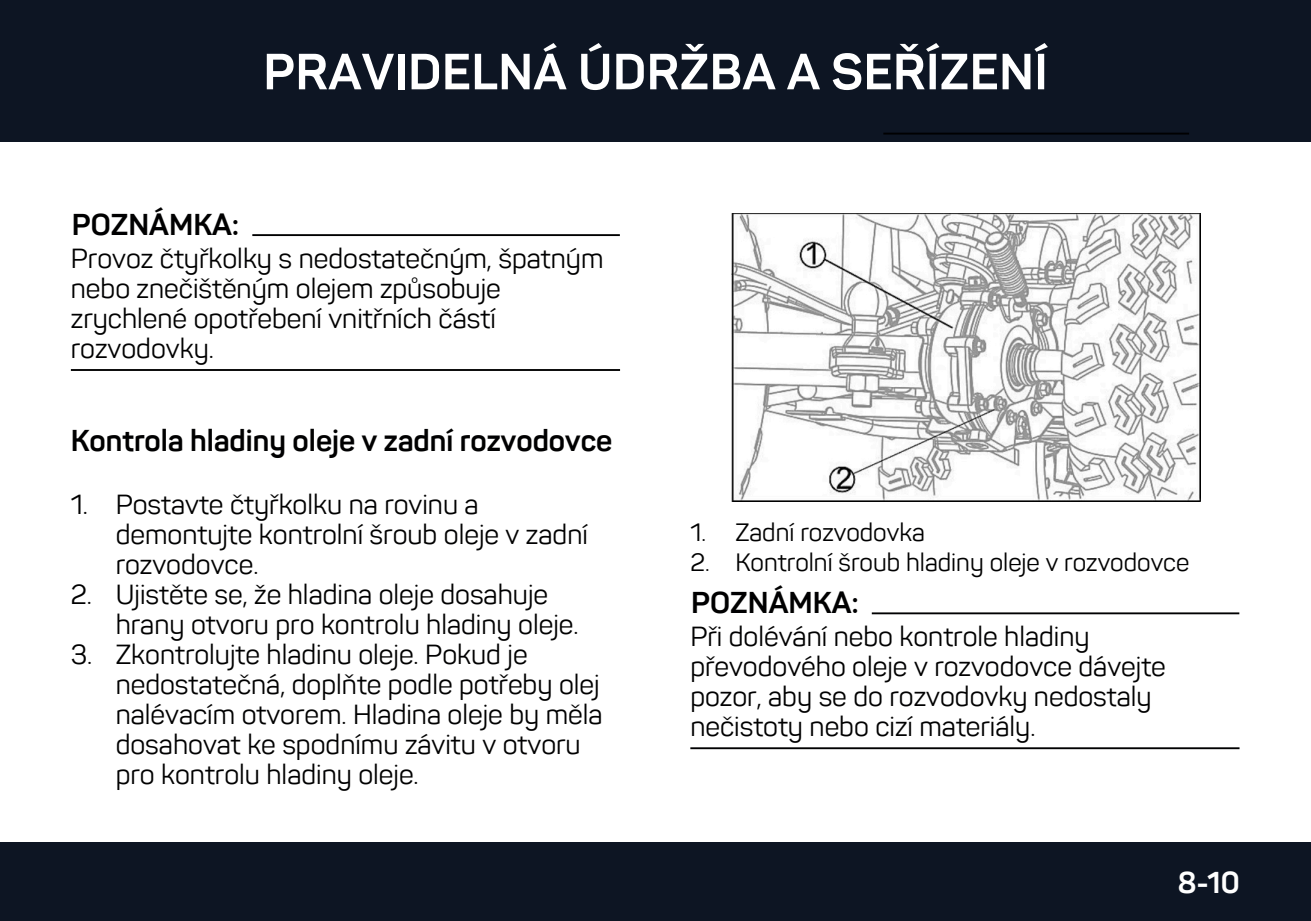
<style>
.page{position:relative;width:1311px;height:921px;background:#fff}
.page>*{position:absolute;margin:0;border:0;box-sizing:border-box;transform-origin:0 0}
.t1{font:700 50px "Sahar";letter-spacing:.01em;color:#fff}
.t2{font:700 30px "Sahar";color:#000001}
.t3{font:700 30px "Sahar";color:#fff}
.t4{font:27.5px/30px "Sahar";color:#000001}
.t5{font:25px "Sahar";color:#000001}
</style>
<div class="page">
<div style="left:0;top:842px;width:1311px;height:79px;background:#0d1523"></div>
<div style="left:0;top:0;width:1311px;height:142px;background:#0d1523"></div>
<hr style="left:883px;top:133px;width:306px;height:1px;background:#000001">
<hr style="left:71px;top:369px;width:549px;height:2px;background:#000001">
<hr style="left:252px;top:234px;width:368px;height:2px;background:#000001">
<img style="left:731px;top:214px;width:469px;height:288px">
<hr style="left:690px;top:747px;width:549px;height:2px;background:#000001">
<hr style="left:872px;top:612px;width:367px;height:2px;background:#000001">
<h1 class="t1" style="left:263px;top:52px;width:786px">PRAVIDELNÁ ÚDRŽBA A SEŘÍZENÍ</h1>
<p class="t2" style="left:72px;top:213px;width:169px">POZNÁMKA:</p>
<p class="t4" style="left:71px;top:246px;width:534px">Provoz čtyřkolky s nedostatečným, špatným nebo znečištěným olejem způsobuje zrychlené opotřebení vnitřních částí rozvodovky.</p>
<p class="t2" style="left:71px;top:429px;width:543px">Kontrola hladiny oleje v zadní rozvodovce</p>
<p class="t4" style="left:116px;top:492px;width:474px;text-indent:-45px">1. Postavte čtyřkolku na rovinu a demontujte kontrolní šroub oleje v zadní rozvodovce.</p>
<p class="t4" style="left:116px;top:582px;width:464px;text-indent:-45px">2. Ujistěte se, že hladina oleje dosahuje hrany otvoru pro kontrolu hladiny oleje.</p>
<p class="t4" style="left:116px;top:642px;width:488px;text-indent:-45px">3. Zkontrolujte hladinu oleje. Pokud je nedostatečná, doplňte podle potřeby olej nalévacím otvorem. Hladina oleje by měla dosahovat ke spodnímu závitu v otvoru pro kontrolu hladiny oleje.</p>
<p class="t5" style="left:690px;top:522px;width:236px">1. Zadní rozvodovka</p>
<p class="t5" style="left:690px;top:552px;width:500px">2. Kontrolní šroub hladiny oleje v rozvodovce</p>
<p class="t2" style="left:691px;top:591px;width:169px">POZNÁMKA:</p>
<p class="t4" style="left:690px;top:624px;width:477px">Při dolévání nebo kontrole hladiny převodového oleje v rozvodovce dávejte pozor, aby se do rozvodovky nedostaly nečistoty nebo cizí materiály.</p>
<p class="t3" style="left:1177px;top:870px;width:63px">8-10</p>
</div>
